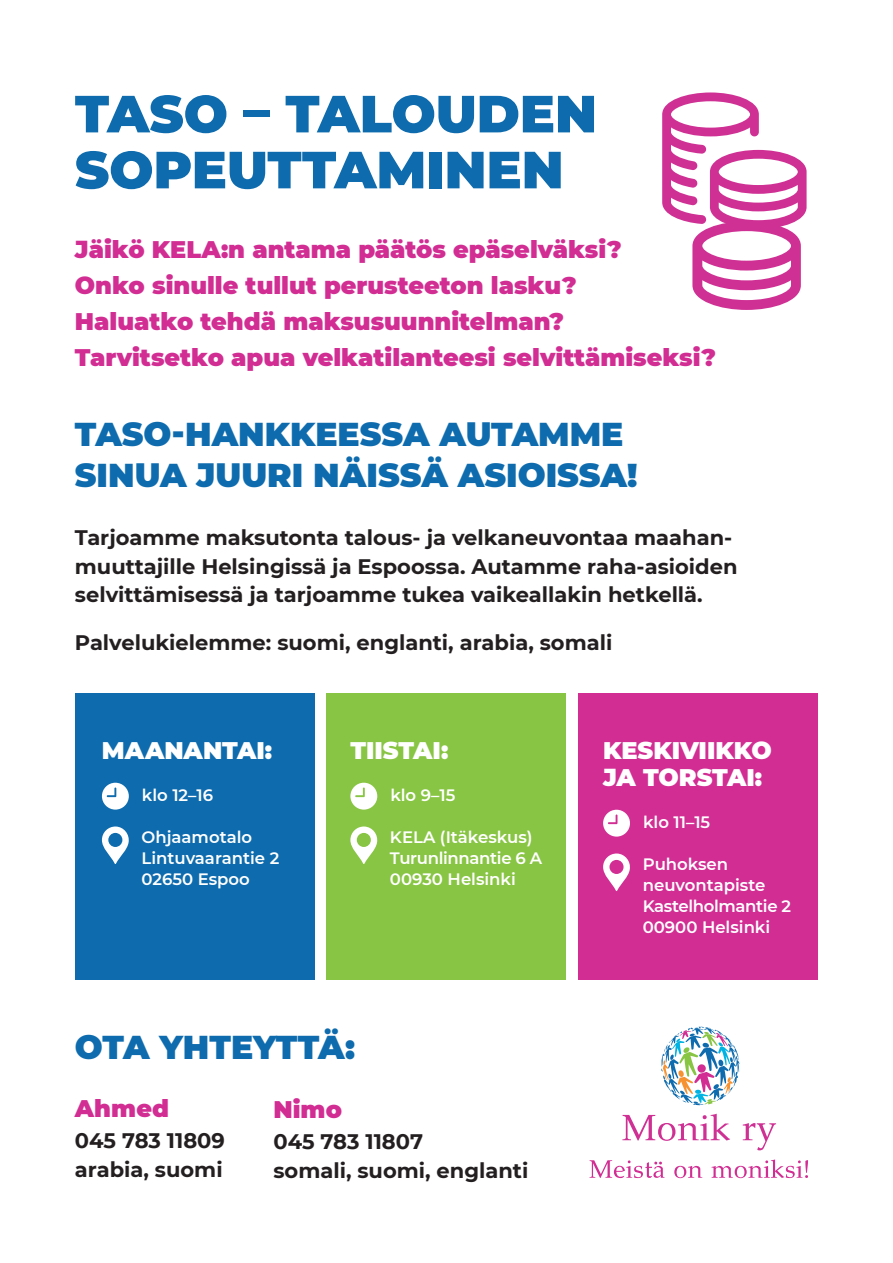
<style>
.page{position:relative;width:893px;height:1263px;background:#fff}
.page>*{position:absolute;margin:0;border:0;box-sizing:border-box;transform-origin:0 0}
.t1{font:900 52.2px/55.9px "Montserrat";color:#0d6bae}
.t2{font:900 33px/40.5px "Montserrat";color:#0d6bae}
.t3{font:900 24px "Montserrat";color:#d12d93}
.t4{font:900 24px/27px "Montserrat";color:#fff}
.t5{font:700 21px/28.5px "Montserrat";color:#231f20}
.t6{font:600 16.5px/21px "Montserrat";color:#fff}
.t7{font:600 16.5px "Montserrat";letter-spacing:-.02em;color:#fff}
</style>
<div class="page">
<svg style="left:661px;top:1027px;width:78px;height:78px"></svg>
<svg style="left:622px;top:1114px;width:154px;height:36px"></svg>
<svg style="left:589px;top:1159px;width:219px;height:19px"></svg>
<div style="left:75px;top:693px;width:239px;height:286px;background:#0d6bae"></div>
<div style="left:327px;top:693px;width:239px;height:286px;background:#89c544"></div>
<div style="left:579px;top:693px;width:239px;height:286px;background:#d12d93"></div>
<svg style="left:102px;top:783px;width:27px;height:27px"></svg>
<svg style="left:102px;top:826px;width:27px;height:38px"></svg>
<svg style="left:350px;top:783px;width:27px;height:27px"></svg>
<svg style="left:350px;top:826px;width:28px;height:38px"></svg>
<svg style="left:603px;top:810px;width:27px;height:27px"></svg>
<svg style="left:603px;top:853px;width:27px;height:38px"></svg>
<svg style="left:662px;top:92px;width:145px;height:218px"></svg>
<p class="t1" style="left:75px;top:83px;width:524px">TASO – TALOUDEN<br>SOPEUTTAMINEN</p>
<p class="t3" style="left:75px;top:232px;width:548px">Jäikö KELA:n antama päätös epäselväksi?</p>
<p class="t3" style="left:75px;top:268px;width:503px">Onko sinulle tullut perusteeton lasku?</p>
<p class="t3" style="left:75px;top:304px;width:491px">Haluatko tehdä maksusuunnitelman?</p>
<p class="t3" style="left:75px;top:340px;width:643px">Tarvitsetko apua velkatilanteesi selvittämiseksi?</p>
<p class="t2" style="left:75px;top:412px;width:564px">TASO-HANKKEESSA AUTAMME<br>SINUA JUURI NÄISSÄ ASIOISSA!</p>
<p class="t5" style="left:75px;top:523px;width:664px">Tarjoamme maksutonta talous- ja velkaneuvontaa maahan&shy;muuttajille Helsingissä ja Espoossa. Autamme raha-asioiden selvittämisessä ja tarjoamme tukea vaikeallakin hetkellä.</p>
<p class="t5" style="left:75px;top:628px;width:539px">Palvelukielemme: suomi, englanti, arabia, somali</p>
<p class="t4" style="left:102px;top:735px;width:172px">MAANANTAI:</p>
<p class="t6" style="left:142px;top:784px;width:73px">klo 12–16</p>
<p class="t6" style="left:142px;top:826px;width:112px">Ohjaamotalo</p>
<p class="t6" style="left:142px;top:847px;width:139px">Lintuvaarantie 2</p>
<p class="t6" style="left:142px;top:868px;width:110px">02650 Espoo</p>
<p class="t4" style="left:350px;top:735px;width:99px">TIISTAI:</p>
<p class="t6" style="left:390px;top:784px;width:66px">klo 9–15</p>
<p class="t6" style="left:390px;top:826px;width:154px">KELA (Itäkeskus)<br>Turunlinnantie 6 A<br>00930 Helsinki</p>
<p class="t2" style="left:75px;top:1024px;width:282px">OTA YHTEYTTÄ:</p>
<p class="t3" style="left:75px;top:1090px;width:95px">Ahmed</p>
<p class="t5" style="left:75px;top:1125px;width:151px">045 783 11809</p>
<p class="t5" style="left:75px;top:1154px;width:149px">arabia, suomi</p>
<p class="t3" style="left:273px;top:1091px;width:70px">Nimo</p>
<p class="t5" style="left:273px;top:1127px;width:151px">045 783 11807</p>
<p class="t5" style="left:273px;top:1155px;width:256px">somali, suomi, englanti</p>
<p class="t4" style="left:603px;top:735px;width:170px">KESKIVIIKKO<br>JA TORSTAI:</p>
<p class="t6" style="left:643px;top:811px;width:69px">klo 11–15</p>
<p class="t6" style="left:643px;top:853px;width:124px">Puhoksen neuvontapiste</p>
<p class="t7" style="left:643px;top:894px;width:150px">Kastelholmantie 2</p>
<p class="t6" style="left:643px;top:916px;width:129px">00900 Helsinki</p>
</div>
